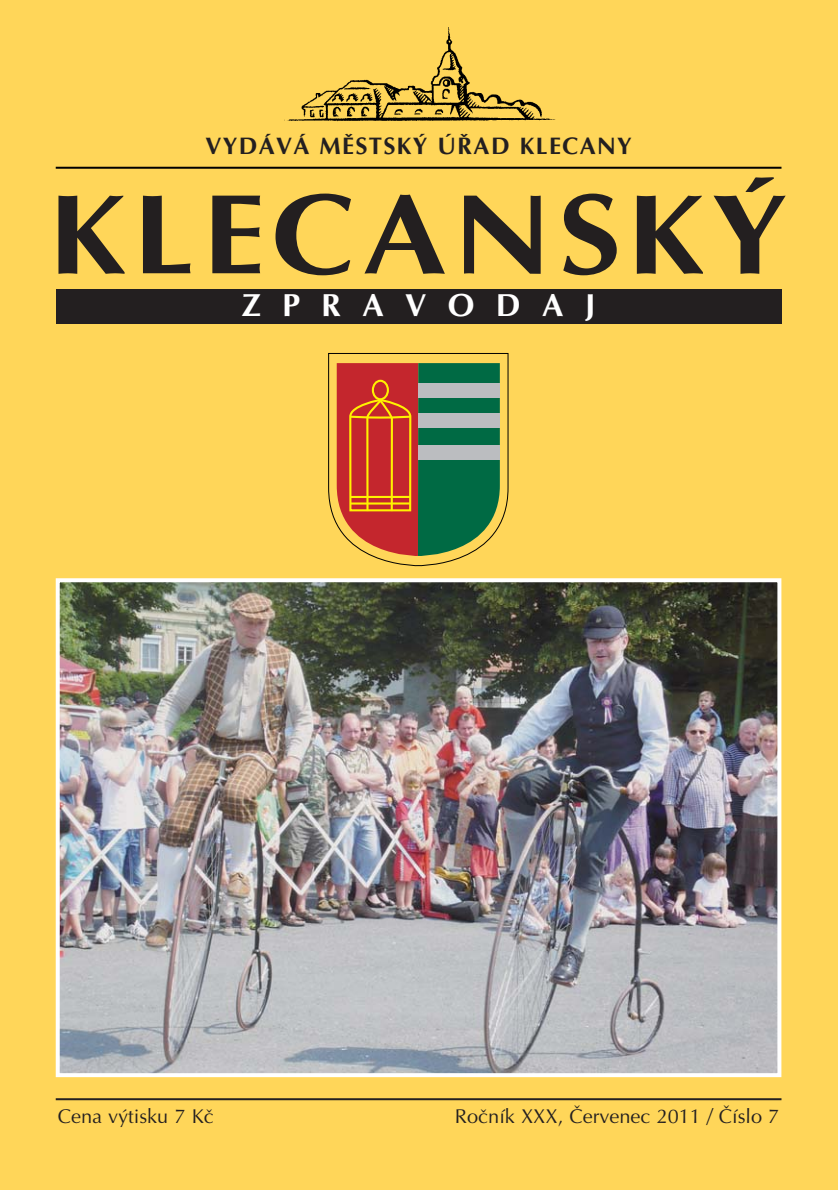
<style>
.page{position:relative;width:838px;height:1190px;background:#ffd659}
.page>*{position:absolute;margin:0;border:0;box-sizing:border-box;transform-origin:0 0}
.t1{font:700 114px "Optima CE";letter-spacing:.055em;color:#231f20;scale:1.1 1}
.t2{font:700 32px "Optima CE";letter-spacing:.665em;color:#fff}
.t3{font:700 24px "Optima CE";letter-spacing:.055em;color:#231f20}
.t4{font:20px "Optima CE";color:#231f20}
</style>
<div class="page">
<svg style="left:328px;top:353px;width:181px;height:214px"></svg>
<hr style="left:351px;top:496px;width:59px;height:2px;background:#fff200">
<hr style="left:351px;top:502px;width:59px;height:3px;background:#fff200">
<div style="left:372px;top:380px;width:17px;height:20px;border:2px solid #fff200;border-radius:50%"></div>
<img style="left:284px;top:27px;width:272px;height:95px">
<hr style="left:56px;top:167px;width:726px;height:2px;background:#000">
<hr style="left:56px;top:1098px;width:726px;height:2px;background:#231f20">
<div style="left:56px;top:289px;width:725px;height:34px;background:#231f20"></div>
<img style="left:61px;top:583px;width:715px;height:489px">
<div style="left:56px;top:578px;width:725px;height:499px;border:4px solid #fff"></div>
<p class="t3" style="left:206px;top:133px;width:428px">VYDÁVÁ MùSTSK¯ Ú¤AD KLECANY</p>
<h1 class="t1" style="left:49px;top:177px;width:673px">KLECANSK¯</h1>
<h2 class="t2" style="left:242px;top:289px;width:355px">ZPRAVODAJ</h2>
<p class="t4" style="left:58px;top:1106px;width:158px">Cena v˘tisku 7 Kã</p>
<p class="t4" style="left:455px;top:1106px;width:326px">Roãník XXX, âervenec 2011 / âíslo 7</p>
</div>
